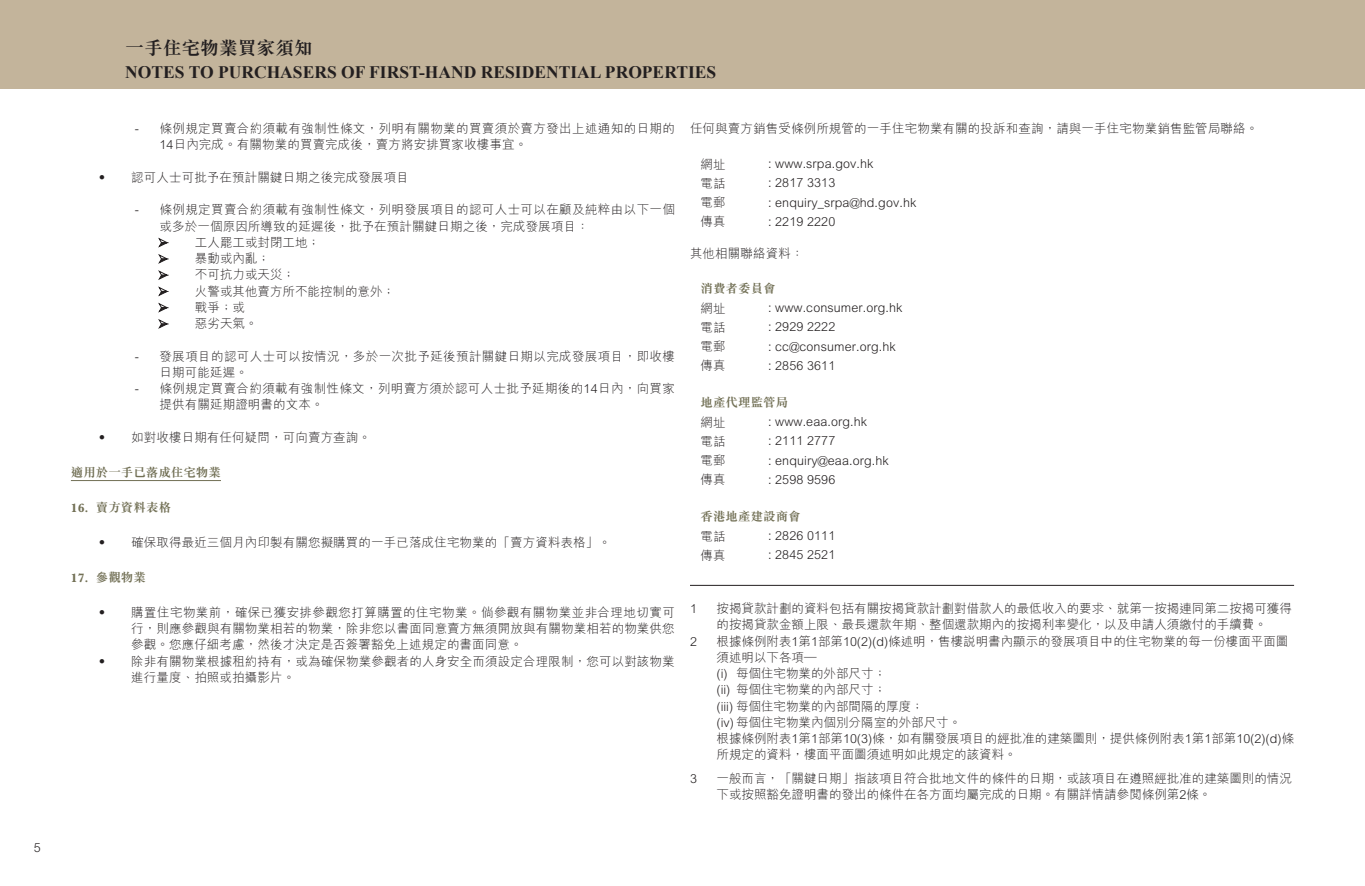
<style>
.page{position:relative;width:1365px;height:886px;background:#fff}
.page>*{position:absolute;margin:0;border:0;box-sizing:border-box;transform-origin:0 0}
.t1{font:700 18.75px "M Sung HK";color:#231f20}
.t2{font:700 17.5px "Times New Roman";color:#231f20}
.t3{font:300 12.5px/16.2px "M Hei HK";letter-spacing:.01em;color:#231f20}
.t4{font:300 12.5px/16.2px "M Hei HK";letter-spacing:.03em;color:#231f20}
.t5{font:700 12.5px "M Sung HK";color:#727055}
</style>
<div class="page">
<div style="left:0;top:0;width:1364px;height:89px;background:#c3b49b"></div>
<hr style="left:71px;top:480px;width:150px;height:1px;background:#727055">
<svg style="left:159px;top:238px;width:9px;height:9px"></svg>
<svg style="left:159px;top:255px;width:9px;height:8px"></svg>
<svg style="left:159px;top:271px;width:9px;height:8px"></svg>
<svg style="left:159px;top:287px;width:9px;height:9px"></svg>
<svg style="left:159px;top:303px;width:9px;height:9px"></svg>
<svg style="left:159px;top:320px;width:9px;height:8px"></svg>
<hr style="left:690px;top:585px;width:603px;height:1px;background:#231f20">
<p class="t3" style="left:34px;top:838px;width:8px">5</p>
<h1 class="t1" style="left:125px;top:35px;width:189px">一手住宅物業買家須知</h1>
<h2 class="t2" style="left:125px;top:60px;width:592px">NOTES TO PURCHASERS OF FIRST-HAND RESIDENTIAL PROPERTIES</h2>
<p class="t4" style="left:159px;top:120px;width:517px;text-indent:-25px">- 條例規定買賣合約須載有強制性條文，列明有關物業的買賣須於賣方發出上述通知的日期的<br>14日內完成。有關物業的買賣完成後，賣方將安排買家收樓事宜。</p>
<p class="t3" style="left:96px;top:169px;width:14px">‧</p>
<p class="t3" style="left:131px;top:169px;width:279px">認可人士可批予在預計關鍵日期之後完成發展項目</p>
<p class="t4" style="left:135px;top:201px;width:541px">- 條例規定買賣合約須載有強制性條文，列明發展項目的認可人士可以在顧及純粹由以下一個</p>
<p class="t3" style="left:159px;top:217px;width:431px">或多於一個原因所導致的延遲後，批予在預計關鍵日期之後，完成發展項目：</p>
<p class="t3" style="left:195px;top:234px;width:126px">工人罷工或封閉工地；</p>
<p class="t3" style="left:195px;top:250px;width:76px">暴動或內亂；</p>
<p class="t3" style="left:195px;top:266px;width:101px">不可抗力或天災；</p>
<p class="t3" style="left:195px;top:282px;width:201px">火警或其他賣方所不能控制的意外；</p>
<p class="t3" style="left:195px;top:299px;width:51px">戰爭；或</p>
<p class="t3" style="left:195px;top:315px;width:64px">惡劣天氣。</p>
<p class="t4" style="left:159px;top:347px;width:517px;text-indent:-25px">- 發展項目的認可人士可以按情況，多於一次批予延後預計關鍵日期以完成發展項目，即收樓日期可能延遲。</p>
<p class="t3" style="left:159px;top:380px;width:517px;text-indent:-25px">- 條例規定買賣合約須載有強制性條文，列明賣方須於認可人士批予延期後的14日內，向買家提供有關延期證明書的文本。</p>
<p class="t3" style="left:96px;top:429px;width:14px">‧</p>
<p class="t3" style="left:131px;top:429px;width:241px">如對收樓日期有任何疑問，可向賣方查詢。</p>
<p class="t5" style="left:71px;top:463px;width:152px">適用於一手已落成住宅物業</p>
<p class="t5" style="left:71px;top:498px;width:102px">16. 賣方資料表格</p>
<p class="t3" style="left:96px;top:534px;width:14px">‧</p>
<p class="t3" style="left:131px;top:534px;width:481px">確保取得最近三個月內印製有關您擬購買的一手已落成住宅物業的「賣方資料表格」。</p>
<p class="t5" style="left:71px;top:568px;width:77px">17. 參觀物業</p>
<p class="t3" style="left:96px;top:604px;width:14px">‧</p>
<p class="t3" style="left:131px;top:604px;width:545px;text-align:justify">購置住宅物業前，確保已獲安排參觀您打算購置的住宅物業。倘參觀有關物業並非合理地切實可行，則應參觀與有關物業相若的物業，除非您以書面同意賣方無須開放與有關物業相若的物業供您參觀。您應仔細考慮，然後才決定是否簽署豁免上述規定的書面同意。</p>
<p class="t3" style="left:96px;top:652px;width:14px">‧</p>
<p class="t3" style="left:131px;top:652px;width:545px">除非有關物業根據租約持有，或為確保物業參觀者的人身安全而須設定合理限制，您可以對該物業進行量度、拍照或拍攝影片。</p>
<p class="t3" style="left:690px;top:120px;width:569px">任何與賣方銷售受條例所規管的一手住宅物業有關的投訴和查詢，請與一手住宅物業銷售監管局聯絡。</p>
<p class="t3" style="left:700px;top:156px;width:27px">網址</p>
<p class="t3" style="left:768px;top:155px;width:107px">: www.srpa.gov.hk</p>
<p class="t3" style="left:700px;top:175px;width:27px">電話</p>
<p class="t3" style="left:768px;top:174px;width:69px">: 2817 3313</p>
<p class="t3" style="left:700px;top:194px;width:27px">電郵</p>
<p class="t3" style="left:768px;top:193px;width:150px">: enquiry_srpa@hd.gov.hk</p>
<p class="t3" style="left:700px;top:213px;width:27px">傳真</p>
<p class="t3" style="left:768px;top:213px;width:69px">: 2219 2220</p>
<p class="t3" style="left:690px;top:245px;width:115px">其他相關聯絡資料：</p>
<p class="t5" style="left:700px;top:280px;width:76px">消費者委員會</p>
<p class="t3" style="left:700px;top:299px;width:27px">網址</p>
<p class="t3" style="left:768px;top:299px;width:136px">: www.consumer.org.hk</p>
<p class="t3" style="left:700px;top:319px;width:27px">電話</p>
<p class="t3" style="left:768px;top:318px;width:69px">: 2929 2222</p>
<p class="t3" style="left:700px;top:338px;width:27px">電郵</p>
<p class="t3" style="left:768px;top:337px;width:129px">: cc@consumer.org.hk</p>
<p class="t3" style="left:700px;top:357px;width:27px">傳真</p>
<p class="t3" style="left:768px;top:357px;width:69px">: 2856 3611</p>
<p class="t5" style="left:700px;top:394px;width:89px">地產代理監管局</p>
<p class="t3" style="left:700px;top:413px;width:27px">網址</p>
<p class="t3" style="left:768px;top:413px;width:101px">: www.eaa.org.hk</p>
<p class="t3" style="left:700px;top:433px;width:27px">電話</p>
<p class="t3" style="left:768px;top:432px;width:69px">: 2111 2777</p>
<p class="t3" style="left:700px;top:452px;width:27px">電郵</p>
<p class="t3" style="left:768px;top:451px;width:122px">: enquiry@eaa.org.hk</p>
<p class="t3" style="left:700px;top:471px;width:27px">傳真</p>
<p class="t3" style="left:768px;top:470px;width:69px">: 2598 9596</p>
<p class="t5" style="left:700px;top:508px;width:101px">香港地產建設商會</p>
<p class="t3" style="left:700px;top:527px;width:27px">電話</p>
<p class="t3" style="left:768px;top:527px;width:69px">: 2826 0111</p>
<p class="t3" style="left:700px;top:546px;width:27px">傳真</p>
<p class="t3" style="left:768px;top:546px;width:69px">: 2845 2521</p>
<p class="t3" style="left:690px;top:600px;width:8px">1</p>
<p class="t3" style="left:716px;top:600px;width:576px">按揭貸款計劃的資料包括有關按揭貸款計劃對借款人的最低收入的要求、就第一按揭連同第二按揭可獲得的按揭貸款金額上限、最長還款年期、整個還款期內的按揭利率變化，以及申請人須繳付的手續費。</p>
<p class="t3" style="left:690px;top:632px;width:8px">2</p>
<p class="t3" style="left:716px;top:632px;width:579px">根據條例附表1第1部第10(2)(d)條述明，售樓說明書內顯示的發展項目中的住宅物業的每一份樓面平面圖須述明以下各項—<br>(i) 每個住宅物業的外部尺寸；<br>(ii) 每個住宅物業的內部尺寸；<br>(iii) 每個住宅物業的內部間隔的厚度；<br>(iv) 每個住宅物業內個別分隔室的外部尺寸。<br>根據條例附表1第1部第10(3)條，如有關發展項目的經批准的建築圖則，提供條例附表1第1部第10(2)(d)條所規定的資料，樓面平面圖須述明如此規定的該資料。</p>
<p class="t3" style="left:690px;top:769px;width:8px">3</p>
<p class="t3" style="left:716px;top:769px;width:576px">一般而言，「關鍵日期」指該項目符合批地文件的條件的日期，或該項目在遵照經批准的建築圖則的情況下或按照豁免證明書的發出的條件在各方面均屬完成的日期。有關詳情請參閱條例第2條。</p>
</div>
